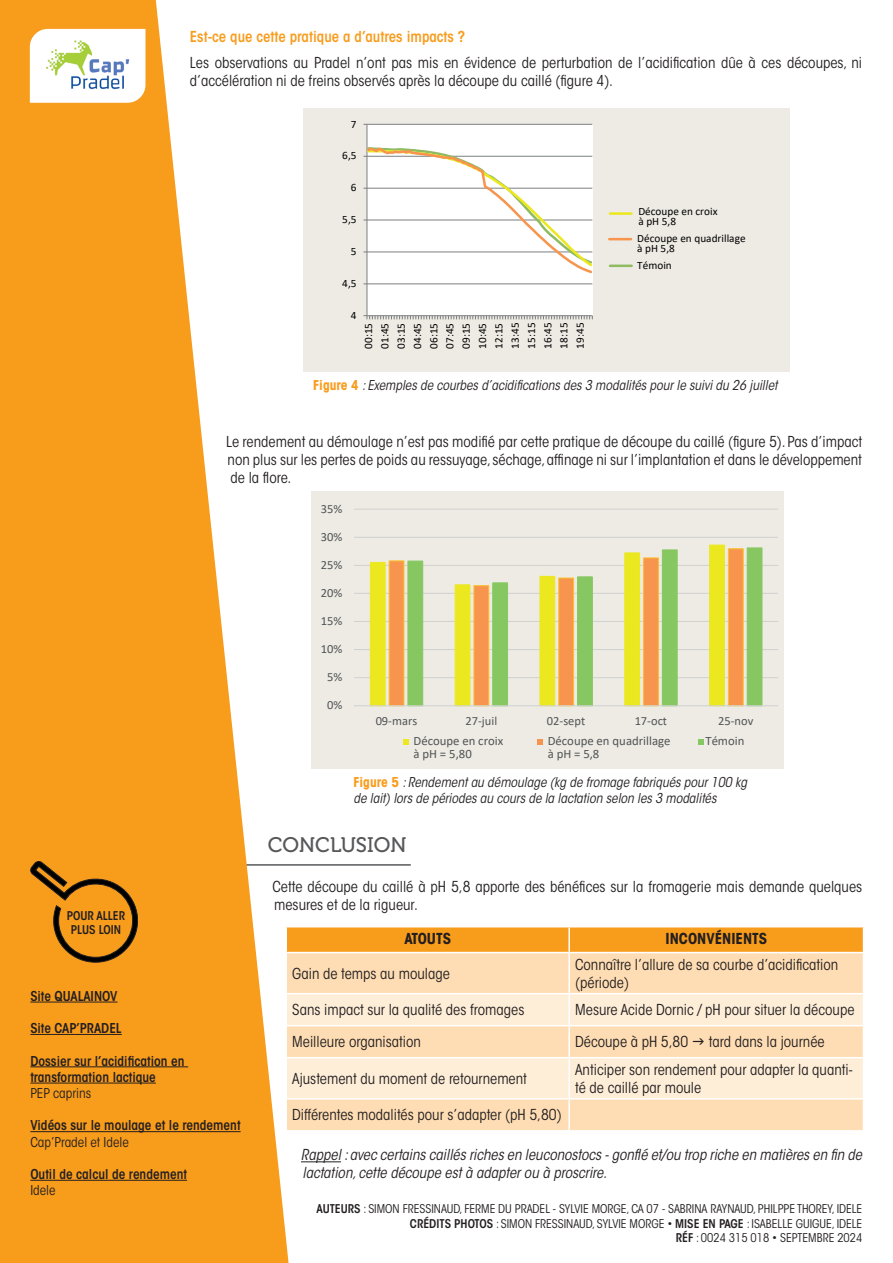
<style>
.page{position:relative;width:893px;height:1263px;background:#fff}
.page>*{position:absolute;margin:0;border:0;box-sizing:border-box;transform-origin:0 0}
.t1{font:21px "Museo 500";color:#57585a}
.t2{font:condensed 15px/18px "ITC Avant Garde Std";color:#231f20}
.t3{font:italic condensed 15px/18px "ITC Avant Garde Std";color:#231f20}
.t4{font:600 condensed 15px "ITC Avant Garde Std";color:#f89c1c}
.t5{font:700 condensed 15px "ITC Avant Garde Std";color:#231f20}
.t6{font:italic condensed 13.5px/16.2px "ITC Avant Garde Std";color:#231f20}
.t7{font:600 condensed 13.5px/16.2px "ITC Avant Garde Std";color:#231f20}
.t8{font:condensed 13.5px "ITC Avant Garde Std";color:#231f20}
.t9{font:12.75px/12.8px "Calibri";color:#515455}
.t10{font:12.45px "Calibri";color:#515455}
.t11{font:condensed 12px "ITC Avant Garde Std";color:#231f20}
.t12{font:600 condensed 12px/14.4px "ITC Avant Garde Std";color:#231f20;text-align:center}
.t13{font:11.25px/16.4px "Calibri";color:#000001}
.s1{font-weight:700;font-style:normal;color:#f89c1c}
.s2{font-weight:600}
</style>
<div class="page">
<div style="left:311px;top:491px;width:472px;height:278px;background:#eeebe4"></div>
<div style="left:304px;top:108px;width:486px;height:263px;background:#eeebe4"></div>
<hr style="left:224px;top:864px;width:187px;height:2px;background:#57585a">
<svg style="left:0;top:0;width:289px;height:1263px;fill:#f89c1c"></svg>
<svg style="left:30px;top:29px;width:115px;height:74px"></svg>
<img style="left:39px;top:34px;width:98px;height:66px">
<hr style="left:301px;top:1161px;width:40px;height:1px;background:#231f20">
<div style="left:287px;top:953px;width:576px;height:177px;background:#feddb4"></div>
<svg style="left:287px;top:994px;width:576px;height:104px;background:#fee9cd"></svg>
<hr style="left:285px;top:926px;width:284px;height:1px;background:#fff">
<hr style="left:285px;top:927px;width:2px;height:25px;background:#fff">
<svg style="left:286px;top:927px;width:578px;height:25px;background:#f89f23"></svg>
<hr style="left:285px;top:952px;width:284px;height:1px;background:#fff">
<hr style="left:285px;top:953px;width:2px;height:40px;background:#fff">
<hr style="left:568px;top:953px;width:2px;height:40px;background:#fff">
<hr style="left:285px;top:993px;width:284px;height:1px;background:#fff">
<hr style="left:285px;top:994px;width:2px;height:31px;background:#fff">
<hr style="left:569px;top:993px;width:295px;height:1px;background:#fff">
<hr style="left:568px;top:994px;width:2px;height:31px;background:#fff">
<hr style="left:285px;top:1025px;width:284px;height:1px;background:#fff">
<hr style="left:285px;top:1026px;width:2px;height:31px;background:#fff">
<hr style="left:569px;top:1025px;width:295px;height:1px;background:#fff">
<hr style="left:568px;top:1026px;width:2px;height:31px;background:#fff">
<hr style="left:285px;top:1057px;width:284px;height:1px;background:#fff">
<hr style="left:285px;top:1058px;width:2px;height:40px;background:#fff">
<hr style="left:569px;top:1057px;width:295px;height:1px;background:#fff">
<hr style="left:568px;top:1058px;width:2px;height:40px;background:#fff">
<hr style="left:285px;top:1098px;width:284px;height:1px;background:#fff">
<hr style="left:285px;top:1099px;width:2px;height:31px;background:#fff">
<hr style="left:569px;top:1098px;width:295px;height:1px;background:#fff">
<hr style="left:568px;top:1099px;width:2px;height:31px;background:#fff">
<hr style="left:285px;top:1130px;width:284px;height:1px;background:#fff">
<hr style="left:30px;top:1002px;width:87px;height:1px;background:#231f20">
<hr style="left:30px;top:1034px;width:92px;height:1px;background:#231f20">
<hr style="left:30px;top:1066px;width:158px;height:1px;background:#231f20">
<hr style="left:30px;top:1083px;width:126px;height:1px;background:#231f20">
<hr style="left:30px;top:1131px;width:211px;height:1px;background:#231f20">
<hr style="left:30px;top:1180px;width:157px;height:1px;background:#231f20">
<svg style="left:30px;top:861px;width:108px;height:101px;background:#cf8218"></svg>
<hr style="left:354px;top:509px;width:424px;height:1px;background:#cfd1d0">
<hr style="left:354px;top:537px;width:424px;height:1px;background:#cfd1d0">
<hr style="left:354px;top:565px;width:424px;height:1px;background:#cfd1d0">
<hr style="left:354px;top:593px;width:424px;height:1px;background:#cfd1d0">
<hr style="left:354px;top:621px;width:424px;height:1px;background:#cfd1d0">
<hr style="left:354px;top:649px;width:424px;height:1px;background:#cfd1d0">
<hr style="left:354px;top:677px;width:424px;height:1px;background:#cfd1d0">
<svg style="left:370px;top:545px;width:355px;height:160px"></svg>
<svg style="left:389px;top:548px;width:18px;height:157px"></svg>
<svg style="left:407px;top:547px;width:355px;height:158px"></svg>
<hr style="left:354px;top:705px;width:424px;height:1px;background:#cfd1d0">
<svg style="left:698px;top:739px;width:6px;height:6px"></svg>
<svg style="left:538px;top:739px;width:5px;height:6px"></svg>
<svg style="left:403px;top:739px;width:6px;height:6px"></svg>
<div style="left:367px;top:124px;width:225px;height:192px;background:#fff"></div>
<hr style="left:367px;top:124px;width:225px;height:1px;background:#7c7f80">
<hr style="left:367px;top:283px;width:225px;height:1px;background:#7c7f80">
<hr style="left:367px;top:124px;width:1px;height:192px;background:#7c7f80">
<svg style="left:363px;top:315px;width:230px;height:4px"></svg>
<svg style="left:363px;top:146px;width:230px;height:129px"></svg>
<hr style="left:610px;top:212px;width:22px;height:3px;background:#ece820">
<hr style="left:610px;top:265px;width:22px;height:2px;background:#8fbb61">
<hr style="left:609px;top:238px;width:22px;height:2px;background:#f7954e">
<svg style="left:693px;top:1039px;width:11px;height:6px"></svg>
<p class="t4" style="left:190px;top:27px;width:277px">Est-ce que cette pratique a d’autres impacts ?</p>
<p class="t2" style="left:190px;top:54px;width:674px">Les observations au Pradel n’ont pas mis en évidence de perturbation de l’acidification dûe à ces découpes, ni d’accélération ni de freins observés après la découpe du caillé (figure 4).</p>
<p class="t13" style="left:351px;top:115px;width:7px">7</p>
<p class="t13" style="left:342px;top:147px;width:16px">6,5</p>
<p class="t13" style="left:351px;top:179px;width:7px">6</p>
<p class="t13" style="left:342px;top:211px;width:16px">5,5</p>
<p class="t13" style="left:351px;top:243px;width:7px">5</p>
<p class="t13" style="left:342px;top:275px;width:16px">4,5</p>
<p class="t13" style="left:351px;top:307px;width:7px">4</p>
<p class="t13" style="left:360px;top:349px;width:28px;text-align:justify;rotate:-90deg">00:15<br>01:45<br>03:15<br>04:45<br>06:15<br>07:45<br>09:15<br>10:45<br>12:15<br>13:45<br>15:15<br>16:45<br>18:15<br>19:45</p>
<p class="t13" style="left:638px;top:205px;width:81px;line-height:10.2px">Découpe en croix à pH 5,8</p>
<p class="t13" style="left:637px;top:233px;width:110px;line-height:10.2px">Découpe en quadrillage à pH 5,8</p>
<p class="t13" style="left:637px;top:257px;width:36px">Témoin</p>
<p class="t6" style="left:313px;top:377px;width:466px"><span class="s1">Figure 4</span> : Exemples de courbes d’acidifications des 3 modalités pour le suivi du 26 juillet</p>
<p class="t2" style="left:226px;top:433px;width:638px;text-align:justify">Le rendement au démoulage n’est pas modifié par cette pratique de découpe du caillé (figure 5). Pas d’impact non plus sur les pertes de poids au ressuyage, séchage, affinage ni sur l’implantation et dans le développement de la flore.</p>
<p class="t10" style="left:321px;top:500px;width:23px">35%</p>
<p class="t10" style="left:321px;top:528px;width:23px">30%</p>
<p class="t10" style="left:321px;top:556px;width:23px">25%</p>
<p class="t10" style="left:321px;top:584px;width:23px">20%</p>
<p class="t10" style="left:321px;top:612px;width:23px">15%</p>
<p class="t10" style="left:321px;top:640px;width:23px">10%</p>
<p class="t10" style="left:327px;top:668px;width:17px">5%</p>
<p class="t12" style="left:67px;top:908px;width:60px">POUR ALLER<br>PLUS LOIN</p>
<p class="t7" style="left:30px;top:987px;width:89px">Site QUALAINOV</p>
<p class="t7" style="left:30px;top:1020px;width:93px">Site CAP’PRADEL</p>
<p class="t7" style="left:30px;top:1052px;width:156px">Dossier sur l’acidification en transformation lactique</p>
<p class="t8" style="left:30px;top:1085px;width:62px">PEP caprins</p>
<p class="t7" style="left:30px;top:1117px;width:212px">Vidéos sur le moulage et le rendement</p>
<p class="t8" style="left:30px;top:1133px;width:100px">Cap’Pradel et Idele</p>
<p class="t7" style="left:30px;top:1166px;width:158px">Outil de calcul de rendement</p>
<p class="t8" style="left:30px;top:1182px;width:27px">Idele</p>
<p class="t10" style="left:327px;top:696px;width:17px">0%</p>
<p class="t10" style="left:376px;top:713px;width:43px">09-mars</p>
<p class="t10" style="left:465px;top:713px;width:33px">27-juil</p>
<p class="t10" style="left:547px;top:713px;width:40px">02-sept</p>
<p class="t10" style="left:635px;top:713px;width:34px">17-oct</p>
<p class="t10" style="left:718px;top:713px;width:37px">25-nov</p>
<p class="t9" style="left:413px;top:734px;width:91px">Découpe en croix à pH = 5,80</p>
<p class="t9" style="left:548px;top:734px;width:124px">Découpe en quadrillage à pH = 5,8</p>
<p class="t9" style="left:705px;top:734px;width:41px">Témoin</p>
<p class="t6" style="left:353px;top:775px;width:395px"><span class="s1">Figure 5</span> : Rendement au démoulage (kg de fromage fabriqués pour 100 kg de lait) lors de périodes au cours de la lactation selon les 3 modalités</p>
<p class="t1" style="left:268px;top:834px;width:140px">CONCLUSION</p>
<p class="t2" style="left:273px;top:878px;width:591px">Cette découpe du caillé à pH 5,8 apporte des bénéfices sur la fromagerie mais demande quelques mesures et de la rigueur.</p>
<p class="t5" style="left:404px;top:929px;width:48px">ATOUTS</p>
<p class="t5" style="left:665px;top:929px;width:103px">INCONVÉNIENTS</p>
<p class="t2" style="left:292px;top:964px;width:159px">Gain de temps au moulage</p>
<p class="t2" style="left:575px;top:955px;width:265px">Connaître l’allure de sa courbe d’acidification (période)</p>
<p class="t2" style="left:292px;top:1001px;width:234px">Sans impact sur la qualité des fromages</p>
<p class="t2" style="left:575px;top:1001px;width:281px">Mesure Acide Dornic / pH pour situer la découpe</p>
<p class="t2" style="left:292px;top:1033px;width:130px">Meilleure organisation</p>
<p class="t2" style="left:575px;top:1033px;width:115px">Découpe à pH 5,80</p>
<p class="t2" style="left:709px;top:1033px;width:117px">tard dans la journée</p>
<p class="t2" style="left:292px;top:1069px;width:236px">Ajustement du moment de retournement</p>
<p class="t2" style="left:575px;top:1060px;width:279px">Anticiper son rendement pour adapter la quanti&shy;té de caillé par moule</p>
<p class="t2" style="left:292px;top:1106px;width:271px">Différentes modalités pour s’adapter (pH 5,80)</p>
<p class="t3" style="left:301px;top:1146px;width:563px">Rappel : avec certains caillés riches en leuconostocs - gonflé et/ou trop riche en matières en fin de lactation, cette découpe est à adapter ou à proscrire.</p>
<p class="t11" style="left:317px;top:1202px;width:547px"><span class="s2">AUTEURS</span> : SIMON FRESSINAUD, FERME DU PRADEL - SYLVIE MORGE, CA 07 - SABRINA RAYNAUD, PHILPPE THOREY, IDELE</p>
<p class="t11" style="left:410px;top:1216px;width:454px"><span class="s2">CRÉDITS PHOTOS</span> : SIMON FRESSINAUD, SYLVIE MORGE • <span class="s2">MISE EN PAGE</span> : ISABELLE GUIGUE, IDELE</p>
<p class="t11" style="left:676px;top:1230px;width:188px"><span class="s2">RÉF</span> : 0024 315 018 • SEPTEMBRE 2024</p>
</div>
